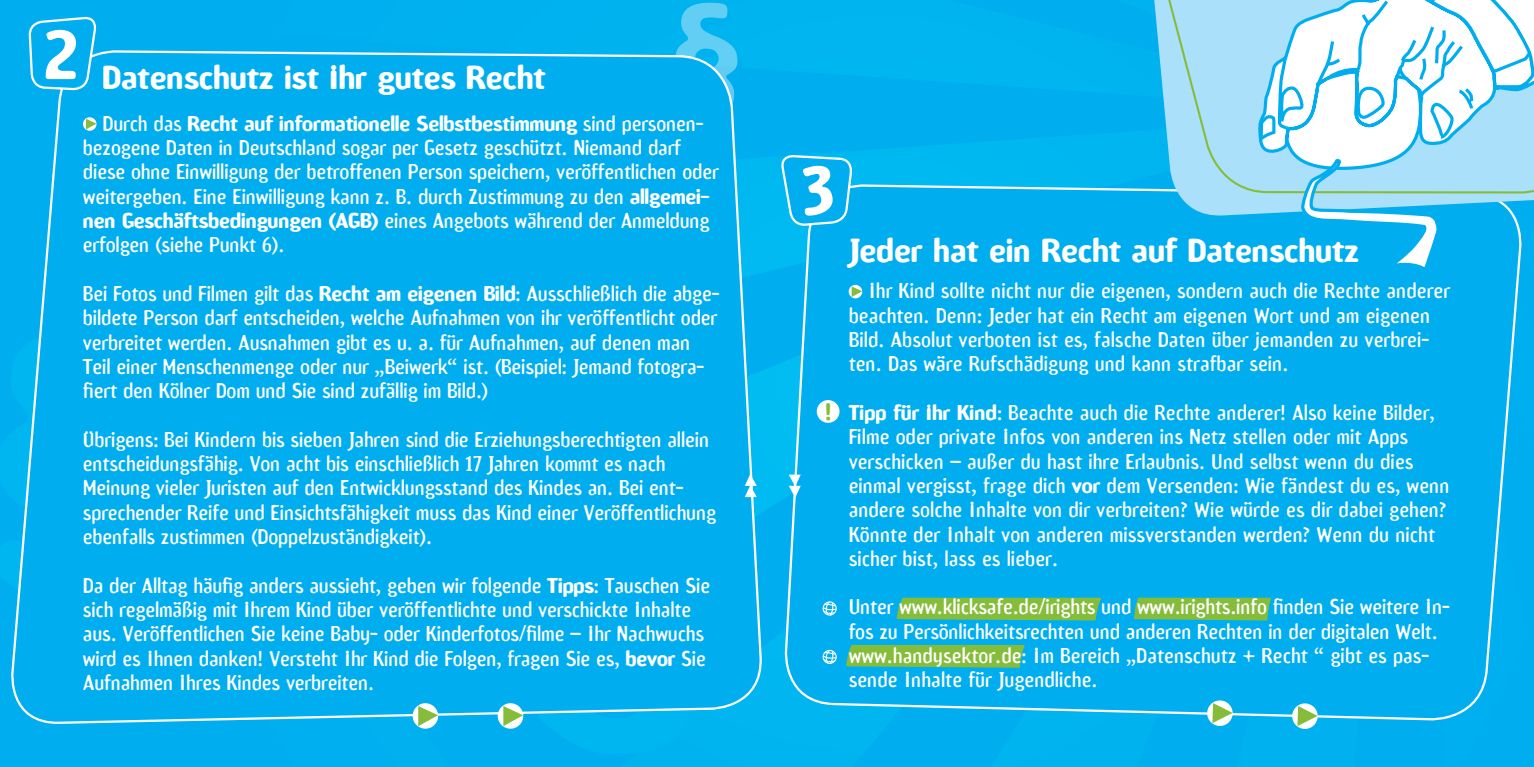
<style>
.page{position:relative;width:1534px;height:767px;background:#fff}
.page>*{position:absolute;margin:0;border:0;box-sizing:border-box;transform-origin:0 0}
.t1{font:700 64.8px "Amoebia";color:#fff}
.t2{font:700 31.5px "Amoebia";color:#fff}
.t3{font:700 22.5px "Amoebia";color:#85bd3b}
.t4{font:20.25px/24.3px "Amoebia Sans";letter-spacing:-.01em;color:#fff}
.t5{font:700 20.25px "Amoebia";letter-spacing:-.01em;color:#fff}
.s1{font-family:"Amoebia Sans";font-weight:400}
.s2{font-family:"Amoebia";font-weight:700}
</style>
<div class="page">
<div style="left:247px;top:0;width:1286px;height:767px;background:#00b0ef"></div>
<div style="left:0;top:0;width:116px;height:767px;background:#00aeef"></div>
<div style="left:11px;top:22px;width:752px;height:705px;background:#00aeef"></div>
<div style="left:783px;top:183px;width:741px;height:538px;background:#00aeef"></div>
<svg style="left:780px;top:133px;width:73px;height:93px;background:#14b5f0"></svg>
<svg style="left:1145px;top:194px;width:112px;height:24px;background:#59c8f4"></svg>
<svg style="left:1144px;top:0;width:113px;height:194px;background:#8cd7f3"></svg>
<div style="left:1257px;top:0;width:276px;height:380px;background:#00aeef"></div>
<svg style="left:1259px;top:0;width:274px;height:277px"></svg>
<svg style="left:412px;top:703px;width:26px;height:25px"></svg>
<svg style="left:418px;top:706px;width:20px;height:20px"></svg>
<svg style="left:497px;top:703px;width:26px;height:25px"></svg>
<svg style="left:503px;top:706px;width:20px;height:20px"></svg>
<svg style="left:1206px;top:700px;width:26px;height:26px"></svg>
<svg style="left:1212px;top:703px;width:20px;height:20px"></svg>
<svg style="left:1291px;top:703px;width:26px;height:26px"></svg>
<svg style="left:1297px;top:706px;width:20px;height:20px"></svg>
<svg style="left:822px;top:600px;width:15px;height:16px"></svg>
<svg style="left:822px;top:648px;width:15px;height:17px"></svg>
<div style="left:845px;top:645px;width:179px;height:22px;background:#85bd3b"></div>
<svg style="left:895px;top:597px;width:206px;height:23px;background:#7bbb48"></svg>
<svg style="left:1133px;top:597px;width:137px;height:23px;background:#7bbb47"></svg>
<svg style="left:788px;top:474px;width:12px;height:23px"></svg>
<svg style="left:744px;top:474px;width:12px;height:23px"></svg>
<svg style="left:29px;top:16px;width:68px;height:149px"></svg>
<svg style="left:848px;top:285px;width:14px;height:13px"></svg>
<svg style="left:851px;top:286px;width:11px;height:11px"></svg>
<div style="left:816px;top:400px;width:23px;height:23px;background:#fff;border-radius:50%"></div>
<div style="left:670px;top:0;width:72px;height:117px;background:#00b3ef"></div>
<div style="left:532px;top:472px;width:177px;height:288px;background:#00aeef"></div>
<svg style="left:11px;top:322px;width:150px;height:288px"></svg>
<h1 class="t1" style="left:44px;top:21px;width:35px">2</h1>
<h2 class="t2" style="left:102px;top:60px;width:445px">Datenschutz ist Ihr gutes Recht</h2>
<p class="t5" style="left:103px;top:113px;width:602px"><span class="s1">Durch das</span> Recht auf informationelle Selbstbestimmung <span class="s1">sind personen-</span></p>
<p class="t4" style="left:83px;top:135px;width:637px">bezogene Daten in Deutschland sogar per Gesetz geschützt. Niemand darf diese ohne Einwilligung der betroffenen Person speichern, veröffentlichen oder weitergeben. Eine Einwilligung kann z. B. durch Zustimmung zu den <span class="s2">allgemei&shy;nen Geschäftsbedingungen (AGB)</span> eines Angebots während der Anmeldung erfolgen (siehe Punkt 6).</p>
<p class="t4" style="left:83px;top:281px;width:638px">Bei Fotos und Filmen gilt das <span class="s2">Recht am eigenen Bild</span>: Ausschließlich die abge&shy;bildete Person darf entscheiden, welche Aufnahmen von ihr veröffentlicht oder verbreitet werden. Ausnahmen gibt es u. a. für Aufnahmen, auf denen man Teil einer Menschenmenge oder nur „Beiwerk“ ist. (Beispiel: Jemand fotogra&shy;fiert den Kölner Dom und Sie sind zufällig im Bild.)</p>
<p class="t4" style="left:83px;top:427px;width:634px">Übrigens: Bei Kindern bis sieben Jahren sind die Erziehungsberechtigten allein entscheidungsfähig. Von acht bis einschließlich 17 Jahren kommt es nach Meinung vieler Juristen auf den Entwicklungsstand des Kindes an. Bei ent&shy;sprechender Reife und Einsichtsfähigkeit muss das Kind einer Veröffentlichung ebenfalls zustimmen (Doppelzuständigkeit).</p>
<p class="t4" style="left:83px;top:573px;width:628px">Da der Alltag häufig anders aussieht, geben wir folgende <span class="s2">Tipps</span>: Tauschen Sie sich regelmäßig mit Ihrem Kind über veröffentlichte und verschickte Inhalte aus. Veröffentlichen Sie keine Baby- oder Kinderfotos/filme – Ihr Nachwuchs wird es Ihnen danken! Versteht Ihr Kind die Folgen, fragen Sie es, <span class="s2">bevor</span> Sie Aufnahmen Ihres Kindes verbreiten.</p>
<h1 class="t1" style="left:802px;top:157px;width:34px">3</h1>
<p class="t3" style="left:825px;top:399px;width:8px">!</p>
<h2 class="t2" style="left:848px;top:233px;width:512px">Jeder hat ein Recht auf Datenschutz</h2>
<p class="t4" style="left:848px;top:279px;width:603px;text-indent:20px">Ihr Kind sollte nicht nur die eigenen, sondern auch die Rechte anderer beachten. Denn: Jeder hat ein Recht am eigenen Wort und am eigenen Bild. Absolut verboten ist es, falsche Daten über jemanden zu verbrei&shy;ten. Das wäre Rufschädigung und kann strafbar sein.</p>
<p class="t4" style="left:848px;top:400px;width:602px"><span class="s2">Tipp für Ihr Kind</span>: Beachte auch die Rechte anderer! Also keine Bilder, Filme oder private Infos von anderen ins Netz stellen oder mit Apps verschicken – außer du hast ihre Erlaubnis. Und selbst wenn du dies einmal vergisst, frage dich <span class="s2">vor</span> dem Versenden: Wie fändest du es, wenn andere solche Inhalte von dir verbreiten? Wie würde es dir dabei gehen?<br>Könnte der Inhalt von anderen missverstanden werden? Wenn du nicht sicher bist, lass es lieber.</p>
<p class="t4" style="left:848px;top:595px;width:603px">Unter www.klicksafe.de/irights und www.irights.info finden Sie weitere In&shy;fos zu Persönlichkeitsrechten und anderen Rechten in der digitalen Welt. www.handysektor.de: Im Bereich „Datenschutz + Recht “ gibt es pas&shy;sende Inhalte für Jugendliche.</p>
</div>
